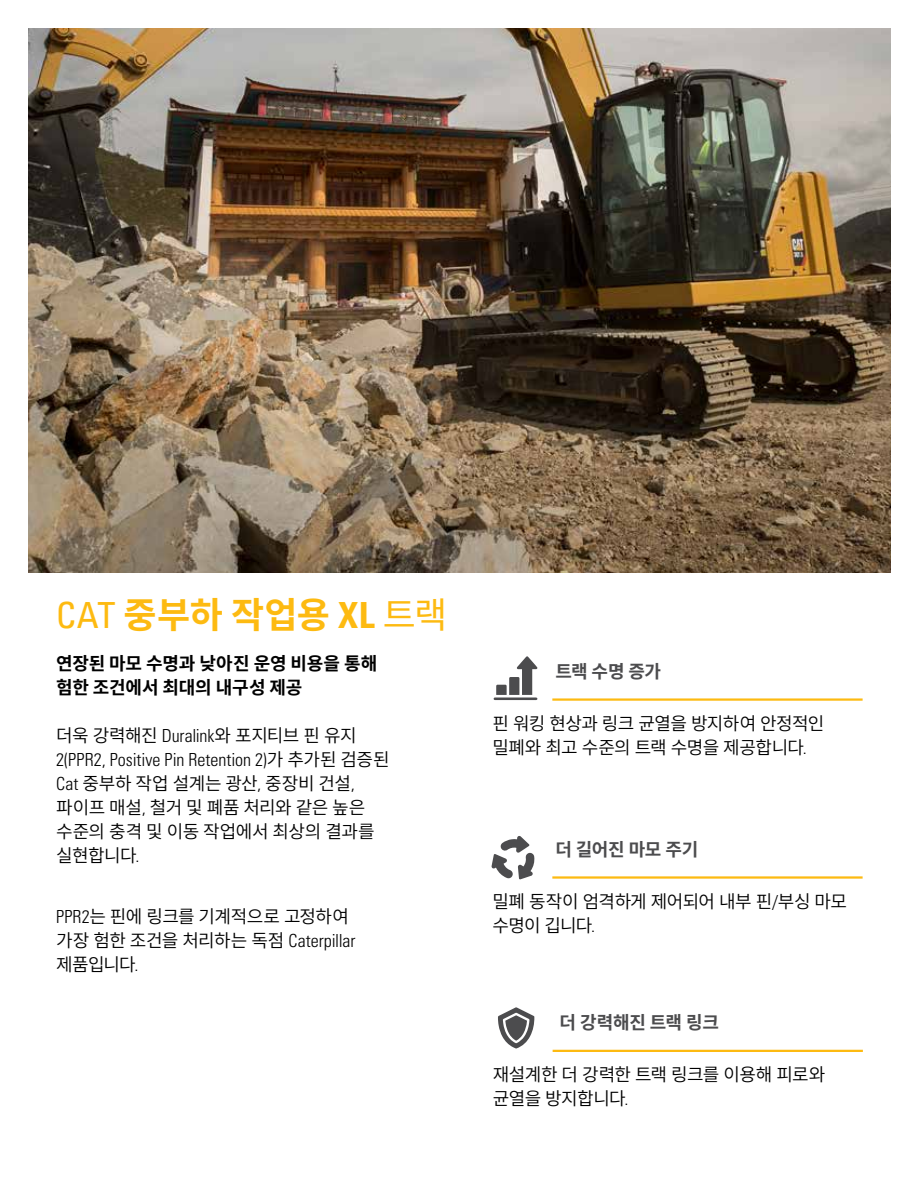
<style>
.page{position:relative;width:918px;height:1188px;background:#fff}
.page>*{position:absolute;margin:0;border:0;box-sizing:border-box;transform-origin:0 0}
.t1{font:700 36px "Noto Sans CJ Kkr";color:#fdba11}
.t2{font:600 18px/24px "Noto Sans CJ Kkr";letter-spacing:-.03em;color:#000}
.t3{font:300 condensed 18px "Univers LT Std";color:#000}
.t4{font:700 18px/24px "Noto Sans CJ Kkr";letter-spacing:-.01em;color:#000}
.t5{font:700 18px "Noto Sans CJ Kkr";letter-spacing:-.02em;color:#4c4c4e}
.s1{font-family:"Univers LT Std";font-weight:400;font-stretch:condensed}
.s2{font-family:"Univers LT Std";font-stretch:condensed}
.s3{font-weight:400}
.s4{font-family:"Univers LT Std";font-weight:300;font-stretch:condensed}
.s5{font-family:"Noto Sans CJ Kkr";font-weight:600;font-stretch:normal}
</style>
<div class="page">
<img style="left:28px;top:28px;width:863px;height:544px">
<hr style="left:552px;top:698px;width:311px;height:3px;background:#fdba11">
<hr style="left:552px;top:876px;width:311px;height:3px;background:#fdba11">
<hr style="left:553px;top:1050px;width:310px;height:2px;background:#fdba11">
<svg style="left:491px;top:836px;width:44px;height:44px"></svg>
<svg style="left:494px;top:656px;width:43px;height:44px"></svg>
<svg style="left:498px;top:1007px;width:36px;height:41px"></svg>
<h1 class="t1" style="left:56px;top:594px;width:393px"><span class="s1">CAT</span> 중부하 작업용 <span class="s2">XL</span> <span class="s3">트랙</span></h1>
<p class="t4" style="left:56px;top:652px;width:323px">연장된 마모 수명과 낮아진 운영 비용을 통해 험한 조건에서 최대의 내구성 제공</p>
<p class="t2" style="left:56px;top:724px;width:302px">더욱 강력해진 <span class="s4">Duralink</span>와 포지티브 핀 유지</p>
<p class="t3" style="left:56px;top:749px;width:335px">2(PPR2, Positive Pin Retention 2)<span class="s5">가 추가된 검증된</span></p>
<p class="t2" style="left:56px;top:772px;width:320px"><span class="s4">Cat</span> 중부하 작업 설계는 광산<span class="s4">,</span> 중장비 건설<span class="s4">, </span>파이프 매설<span class="s4">,</span> 철거 및 폐품 처리와 같은 높은 수준의 충격 및 이동 작업에서 최상의 결과를 실현합니다<span class="s4">.</span></p>
<p class="t2" style="left:56px;top:905px;width:301px"><span class="s4">PPR2</span>는 핀에 링크를 기계적으로 고정하여 가장 험한 조건을 처리하는 독점 <span class="s4">Caterpillar </span>제품입니다<span class="s4">.</span></p>
<p class="t5" style="left:555px;top:661px;width:107px">트랙 수명 증가</p>
<p class="t2" style="left:492px;top:712px;width:333px">핀 워킹 현상과 링크 균열을 방지하여 안정적인 밀폐와 최고 수준의 트랙 수명을 제공합니다<span class="s4">.</span></p>
<p class="t5" style="left:555px;top:839px;width:145px">더 길어진 마모 주기</p>
<p class="t2" style="left:492px;top:890px;width:356px">밀폐 동작이 엄격하게 제어되어 내부 핀<span class="s4">/</span>부싱 마모 수명이 깁니다<span class="s4">.</span></p>
<p class="t5" style="left:560px;top:1013px;width:161px">더 강력해진 트랙 링크</p>
<p class="t2" style="left:493px;top:1063px;width:334px">재설계한 더 강력한 트랙 링크를 이용해 피로와 균열을 방지합니다<span class="s4">.</span></p>
</div>
